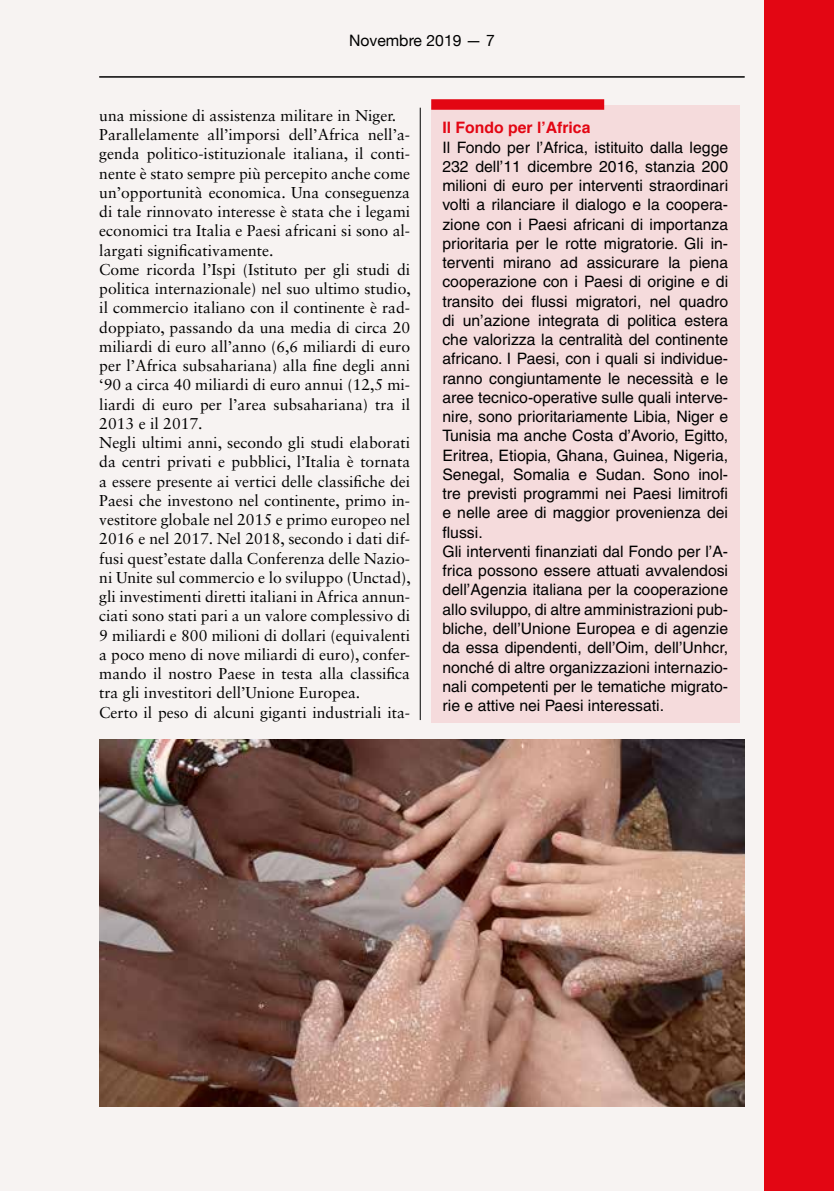
<style>
.page{position:relative;width:834px;height:1191px;background:#fff}
.page>*{position:absolute;margin:0;border:0;box-sizing:border-box;transform-origin:0 0}
.t1{font:15.75px/19.2px "Sabon LT Std";color:#000}
.t2{font:15.75px/19.2px "Helvetica";color:#000}
.t3{font:700 15.75px "Helvetica";color:#e30613}
.t4{font:15.75px "Helvetica Neue";color:#000}
</style>
<div class="page">
<div style="left:0;top:0;width:833px;height:1191px;background:#f7f3f2"></div>
<div style="left:764px;top:0;width:69px;height:1191px;background:#e30613"></div>
<hr style="left:99px;top:76px;width:645px;height:1px;background:#000">
<hr style="left:420px;top:108px;width:1px;height:612px;background:#000">
<img style="left:99px;top:740px;width:645px;height:366px">
<div style="left:431px;top:105px;width:309px;height:617px;background:#f5dbdc"></div>
<div style="left:431px;top:99px;width:173px;height:11px;background:#e30613"></div>
<p class="t4" style="left:349px;top:31px;width:147px">Novembre 2019 — 7</p>
<p class="t1" style="left:99px;top:105px;width:313px">una missione di assistenza militare in Niger.<br>Parallelamente all’imporsi dell’Africa nell’a&shy;genda politico-istituzionale italiana, il conti&shy;nente è stato sempre più percepito anche come un’opportunità economica. Una conseguenza di tale rinnovato interesse è stata che i legami economici tra Italia e Paesi africani si sono al&shy;largati significativamente.<br>Come ricorda l’Ispi (Istituto per gli studi di politica internazionale) nel suo ultimo studio, il commercio italiano con il continente è rad&shy;doppiato, passando da una media di circa 20 miliardi di euro all’anno (6,6 miliardi di euro per l’Africa subsahariana) alla fine degli anni ‘90 a circa 40 miliardi di euro annui (12,5 mi&shy;liardi di euro per l’area subsahariana) tra il 2013 e il 2017.<br>Negli ultimi anni, secondo gli studi elaborati da centri privati e pubblici, l’Italia è tornata a essere presente ai vertici delle classifiche dei Paesi che investono nel continente, primo in&shy;vestitore globale nel 2015 e primo europeo nel 2016 e nel 2017. Nel 2018, secondo i dati dif&shy;fusi quest’estate dalla Conferenza delle Nazio&shy;ni Unite sul commercio e lo sviluppo (Unctad), gli investimenti diretti italiani in Africa annun&shy;ciati sono stati pari a un valore complessivo di 9 miliardi e 800 milioni di dollari (equivalenti a poco meno di nove miliardi di euro), confer&shy;mando il nostro Paese in testa alla classifica tra gli investitori dell’Unione Europea.<br>Certo il peso di alcuni giganti industriali ita-</p>
<p class="t3" style="left:442px;top:118px;width:149px">Il Fondo per l’Africa</p>
<p class="t2" style="left:442px;top:137px;width:287px">Il Fondo per l’Africa, istituito dalla legge 232 dell’11 dicembre 2016, stanzia 200 milioni di euro per interventi straordinari volti a rilanciare il dialogo e la coopera&shy;zione con i Paesi africani di importanza prioritaria per le rotte migratorie. Gli in&shy;terventi mirano ad assicurare la piena cooperazione con i Paesi di origine e di transito dei flussi migratori, nel quadro di un’azione integrata di politica estera che valorizza la centralità del continente africano. I Paesi, con i quali si individue&shy;ranno congiuntamente le necessità e le aree tecnico-operative sulle quali interve&shy;nire, sono prioritariamente Libia, Niger e Tunisia ma anche Costa d’Avorio, Egitto, Eritrea, Etiopia, Ghana, Guinea, Nigeria, Senegal, Somalia e Sudan. Sono inol&shy;tre previsti programmi nei Paesi limitrofi e nelle aree di maggior provenienza dei flussi.<br>Gli interventi finanziati dal Fondo per l’A&shy;frica possono essere attuati avvalendosi dell’Agenzia italiana per la cooperazione allo sviluppo, di altre amministrazioni pub&shy;bliche, dell’Unione Europea e di agenzie da essa dipendenti, dell’Oim, dell’Unhcr, nonché di altre organizzazioni internazio&shy;nali competenti per le tematiche migrato&shy;rie e attive nei Paesi interessati.</p>
</div>
